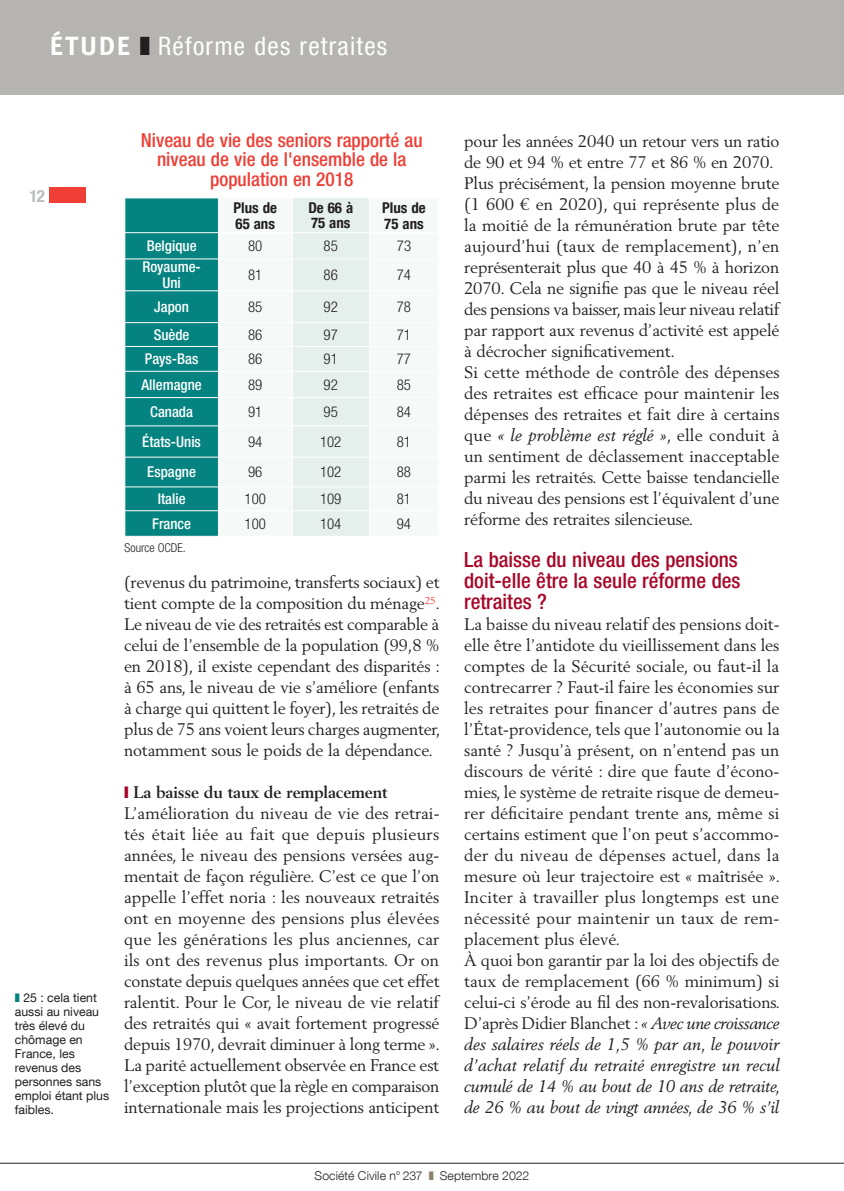
<style>
.page{position:relative;width:844px;height:1191px;background:#fff}
.page>*{position:absolute;margin:0;border:0;box-sizing:border-box;transform-origin:0 0}
.t1{font:condensed 25.38px "Helvetica Neue LT Com";letter-spacing:.05em;color:#fff}
.t2{font:500 condensed 21px/21px "Helvetica Neue LT Com";color:#a70728}
.t3{font:500 condensed 19.25px/19.2px "Helvetica Neue LT Com";color:#ee3e35;text-align:center}
.t4{font:700 condensed 16.97px "Helvetica Neue LT Com";color:#bcbdc0}
.t5{font:16.62px/21px "Berling LT Std";color:#231f20}
.t6{font:500 condensed 14.88px/15.8px "Helvetica Neue LT Com";color:#fff;text-align:center}
.t7{font:300 condensed 14.88px "Helvetica Neue LT Com";color:#231f20}
.t8{font:700 condensed 14.88px/15.8px "Helvetica Neue LT Com";color:#231f20}
.t9{font:12.25px/14px "Helvetica Neue LT Com";color:#231f20}
.t10{font:300 12.25px "Helvetica Neue LT Com";letter-spacing:.01em;color:#231f20}
.t11{font:300 condensed 12.25px "Helvetica Neue LT Com";color:#231f20}
.s1{font-family:"Meta OT";font-weight:700;font-stretch:normal;font-size:26.25px}
.s2{color:#231f20}
.s3{color:#058380}
.s4{color:#a70728}
.s5{font-weight:700}
.s6{font-style:italic}
.s7{color:#8c836d}
</style>
<div class="page">
<hr style="left:0;top:1162px;width:843px;height:1px;background:#231f20">
<div style="left:0;top:0;width:843px;height:94px;background:#b6b4b1"></div>
<div style="left:50px;top:187px;width:36px;height:15px;background:#ee3e35"></div>
<div style="left:293px;top:198px;width:76px;height:338px;background:#e5f0ed"></div>
<hr style="left:292px;top:259px;width:77px;height:1px;background:#fff">
<hr style="left:292px;top:290px;width:77px;height:1px;background:#fff">
<hr style="left:292px;top:322px;width:77px;height:1px;background:#fff">
<hr style="left:292px;top:346px;width:77px;height:1px;background:#fff">
<hr style="left:292px;top:371px;width:77px;height:1px;background:#fff">
<hr style="left:292px;top:397px;width:77px;height:1px;background:#fff">
<hr style="left:292px;top:425px;width:77px;height:1px;background:#fff">
<hr style="left:292px;top:457px;width:77px;height:1px;background:#fff">
<hr style="left:292px;top:486px;width:77px;height:1px;background:#fff">
<hr style="left:292px;top:510px;width:77px;height:1px;background:#fff">
<svg style="left:124px;top:198px;width:95px;height:338px;background:#0d8784"></svg>
<hr style="left:125px;top:232px;width:93px;height:1px;background:#fff">
<hr style="left:125px;top:259px;width:93px;height:1px;background:#fff">
<hr style="left:125px;top:290px;width:93px;height:1px;background:#fff">
<hr style="left:125px;top:322px;width:93px;height:1px;background:#fff">
<hr style="left:125px;top:346px;width:93px;height:1px;background:#fff">
<hr style="left:125px;top:371px;width:93px;height:1px;background:#fff">
<hr style="left:125px;top:397px;width:93px;height:1px;background:#fff">
<hr style="left:125px;top:425px;width:93px;height:1px;background:#fff">
<hr style="left:125px;top:457px;width:93px;height:1px;background:#fff">
<hr style="left:125px;top:486px;width:93px;height:1px;background:#fff">
<hr style="left:125px;top:510px;width:93px;height:1px;background:#fff">
<hr style="left:218px;top:198px;width:1px;height:34px;background:#fff">
<hr style="left:218px;top:232px;width:74px;height:1px;background:#fff">
<hr style="left:292px;top:232px;width:77px;height:1px;background:#fff">
<h1 class="t1" style="left:50px;top:31px;width:339px"><span class="s1">ÉTUDE</span> <span class="s2">❚</span> Réforme des retraites</h1>
<p class="t4" style="left:29px;top:186px;width:17px">12</p>
<p class="t9" style="left:15px;top:990px;width:96px"><span class="s3">❚</span> 25 : cela tient aussi au niveau très élevé du chômage en<br>France, les revenus des personnes sans emploi étant plus faibles.</p>
<p class="t3" style="left:141px;top:131px;width:283px">Niveau de vie des seniors rapporté au niveau de vie de l'ensemble de la population en 2018</p>
<p class="t8" style="left:233px;top:200px;width:45px">Plus de<br>65 ans</p>
<p class="t8" style="left:308px;top:199px;width:46px">De 66 à<br>75 ans</p>
<p class="t8" style="left:382px;top:200px;width:45px">Plus de<br>75 ans</p>
<p class="t6" style="left:147px;top:238px;width:51px">Belgique</p>
<p class="t7" style="left:248px;top:237px;width:16px">80</p>
<p class="t7" style="left:323px;top:237px;width:16px">85</p>
<p class="t7" style="left:397px;top:237px;width:16px">73</p>
<p class="t6" style="left:142px;top:259px;width:60px">Royaume-<br>Uni</p>
<p class="t7" style="left:248px;top:266px;width:16px">81</p>
<p class="t7" style="left:323px;top:266px;width:16px">86</p>
<p class="t7" style="left:397px;top:266px;width:16px">74</p>
<p class="t6" style="left:154px;top:299px;width:36px">Japon</p>
<p class="t7" style="left:248px;top:298px;width:16px">85</p>
<p class="t7" style="left:323px;top:298px;width:16px">92</p>
<p class="t7" style="left:397px;top:298px;width:16px">78</p>
<p class="t6" style="left:154px;top:327px;width:37px">Suède</p>
<p class="t7" style="left:248px;top:326px;width:16px">86</p>
<p class="t7" style="left:323px;top:326px;width:16px">97</p>
<p class="t7" style="left:397px;top:326px;width:16px">71</p>
<p class="t6" style="left:145px;top:351px;width:55px">Pays-Bas</p>
<p class="t7" style="left:248px;top:350px;width:16px">86</p>
<p class="t7" style="left:323px;top:350px;width:16px">91</p>
<p class="t7" style="left:397px;top:350px;width:16px">77</p>
<p class="t6" style="left:141px;top:376px;width:62px">Allemagne</p>
<p class="t7" style="left:248px;top:376px;width:16px">89</p>
<p class="t7" style="left:323px;top:376px;width:16px">92</p>
<p class="t7" style="left:397px;top:376px;width:16px">85</p>
<p class="t6" style="left:150px;top:404px;width:44px">Canada</p>
<p class="t7" style="left:248px;top:403px;width:16px">91</p>
<p class="t7" style="left:323px;top:403px;width:16px">95</p>
<p class="t7" style="left:397px;top:403px;width:16px">84</p>
<p class="t6" style="left:142px;top:433px;width:60px">États-Unis</p>
<p class="t7" style="left:248px;top:433px;width:16px">94</p>
<p class="t7" style="left:320px;top:433px;width:23px">102</p>
<p class="t7" style="left:397px;top:433px;width:16px">81</p>
<p class="t6" style="left:147px;top:464px;width:50px">Espagne</p>
<p class="t7" style="left:248px;top:463px;width:16px">96</p>
<p class="t7" style="left:320px;top:463px;width:23px">102</p>
<p class="t7" style="left:397px;top:463px;width:16px">88</p>
<p class="t6" style="left:158px;top:491px;width:29px">Italie</p>
<p class="t7" style="left:244px;top:490px;width:23px">100</p>
<p class="t7" style="left:320px;top:490px;width:23px">109</p>
<p class="t7" style="left:397px;top:490px;width:16px">81</p>
<p class="t6" style="left:152px;top:515px;width:41px">France</p>
<p class="t7" style="left:244px;top:515px;width:23px">100</p>
<p class="t7" style="left:320px;top:515px;width:23px">104</p>
<p class="t7" style="left:397px;top:515px;width:16px">94</p>
<p class="t11" style="left:125px;top:540px;width:63px">Source OCDE.</p>
<p class="t5" style="left:124px;top:571px;width:317px;text-align:justify">(revenus du patrimoine, transferts sociaux) et tient compte de la composition du ménage<sup>25</sup>.<br>Le niveau de vie des retraités est comparable à celui de l’ensemble de la population (99,8 % en 2018), il existe cependant des disparités : à 65 ans, le niveau de vie s’améliore (enfants à charge qui quittent le foyer), les retraités de plus de 75 ans voient leurs charges augmenter, notamment sous le poids de la dépendance.</p>
<p class="t5" style="left:124px;top:781px;width:317px"><span class="s4">❙</span> <span class="s5">La baisse du taux de remplacement </span>L’amélioration du niveau de vie des retrai&shy;tés était liée au fait que depuis plusieurs années, le niveau des pensions versées aug&shy;mentait de façon régulière. C’est ce que l’on appelle l’effet noria : les nouveaux retraités ont en moyenne des pensions plus élevées que les générations les plus anciennes, car ils ont des revenus plus importants. Or on constate depuis quelques années que cet effet ralentit. Pour le Cor, le niveau de vie relatif des retraités qui « avait fortement progressé depuis 1970, devrait diminuer à long terme ».<br>La parité actuellement observée en France est l’exception plutôt que la règle en comparaison internationale mais les projections anticipent</p>
<p class="t5" style="left:464px;top:130px;width:317px">pour les années 2040 un retour vers un ratio de 90 et 94 % et entre 77 et 86 % en 2070.<br>Plus précisément, la pension moyenne brute (1 600 € en 2020), qui représente plus de la moitié de la rémunération brute par tête aujourd’hui (taux de remplacement), n’en représenterait plus que 40 à 45 % à horizon 2070. Cela ne signifie pas que le niveau réel des pensions va baisser, mais leur niveau relatif par rapport aux revenus d’activité est appelé à décrocher significativement.<br>Si cette méthode de contrôle des dépenses des retraites est efficace pour maintenir les dépenses des retraites et fait dire à certains que <span class="s6">« le problème est réglé »</span>, elle conduit à un sentiment de déclassement inacceptable parmi les retraités. Cette baisse tendancielle du niveau des pensions est l’équivalent d’une réforme des retraites silencieuse.</p>
<p class="t2" style="left:464px;top:549px;width:278px">La baisse du niveau des pensions doit-elle être la seule réforme des retraites ?</p>
<p class="t5" style="left:464px;top:613px;width:317px">La baisse du niveau relatif des pensions doit&shy;elle être l’antidote du vieillissement dans les comptes de la Sécurité sociale, ou faut-il la contrecarrer ? Faut-il faire les économies sur les retraites pour financer d’autres pans de l’État-providence, tels que l’autonomie ou la santé ? Jusqu’à présent, on n’entend pas un discours de vérité : dire que faute d’écono&shy;mies, le système de retraite risque de demeu&shy;rer déficitaire pendant trente ans, même si certains estiment que l’on peut s’accommo&shy;der du niveau de dépenses actuel, dans la mesure où leur trajectoire est « maîtrisée ».<br>Inciter à travailler plus longtemps est une nécessité pour maintenir un taux de rem&shy;placement plus élevé.<br>À quoi bon garantir par la loi des objectifs de taux de remplacement (66 % minimum) si celui-ci s’érode au fil des non-revalorisations.<br>D’après Didier Blanchet : <span class="s6">« Avec une croissance des salaires réels de 1,5 % par an, le pouvoir d’achat relatif du retraité enregistre un recul cumulé de 14 % au bout de 10 ans de retraite, de 26 % au bout de vingt années, de 36 % s’il</span></p>
<p class="t10" style="left:314px;top:1167px;width:216px">Société Civile n° 237 <span class="s7">❚</span> Septembre 2022</p>
</div>
